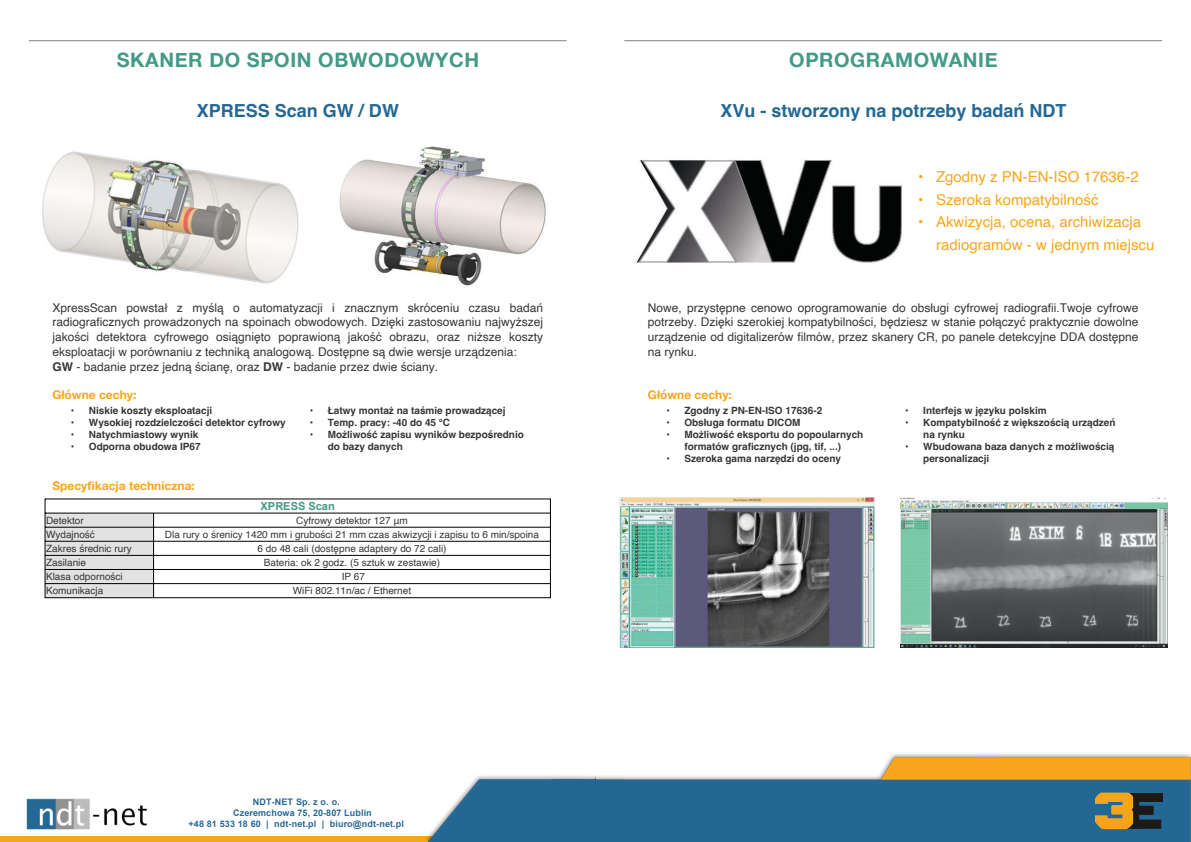
<style>
.page{position:relative;width:1191px;height:842px;background:#fff}
.page>*{position:absolute;margin:0;border:0;box-sizing:border-box;transform-origin:0 0}
.t1{font:700 19.9px "Helvetica Neue";letter-spacing:.03em;color:#439a86}
.t2{font:700 18px "Helvetica";color:#236895}
.t3{font:15px/22.5px "Helvetica";color:#f7a61b}
.t4{font:12px/14.8px "Helvetica";color:#363636}
.t5{font:700 12px "Helvetica Neue";color:#f7a61b}
.t6{font:700 11px "Arial";color:#439a86}
.t7{font:700 10px/12px "Helvetica";color:#363636}
.t8{font:10px "Helvetica";color:#363636}
.t9{font:700 9px "Arial";letter-spacing:.015em;color:#276996}
.s1{font-weight:700}
</style>
<div class="page">
<div style="left:45px;top:513px;width:109px;height:85px;background:#e2e2e2"></div>
<hr style="left:45px;top:499px;width:1px;height:99px;background:#000">
<hr style="left:550px;top:499px;width:1px;height:99px;background:#000">
<hr style="left:153px;top:513px;width:1px;height:85px;background:#000">
<hr style="left:45px;top:499px;width:505px;height:1px;background:#000">
<hr style="left:45px;top:513px;width:505px;height:1px;background:#000">
<hr style="left:45px;top:527px;width:505px;height:1px;background:#000">
<hr style="left:45px;top:541px;width:505px;height:1px;background:#000">
<hr style="left:45px;top:555px;width:505px;height:1px;background:#000">
<hr style="left:45px;top:569px;width:505px;height:1px;background:#000">
<hr style="left:45px;top:583px;width:505px;height:1px;background:#000">
<hr style="left:45px;top:597px;width:505px;height:1px;background:#000">
<div style="left:0;top:836px;width:595px;height:6px;background:#f7a61b"></div>
<img style="left:26px;top:798px;width:121px;height:31px">
<hr style="left:29px;top:40px;width:537px;height:1px;background:#808080">
<img style="left:426px;top:775px;width:169px;height:67px">
<hr style="left:625px;top:40px;width:536px;height:1px;background:#808080">
<img style="left:595px;top:753px;width:596px;height:89px">
<div style="left:1128px;top:806px;width:25px;height:9px;background:#1c1917;border:1px solid #1c1917"></div>
<div style="left:1126px;top:820px;width:35px;height:9px;background:#1c1917;border:1px solid #1c1917"></div>
<svg style="left:1133px;top:801px;width:6px;height:27px"></svg>
<div style="left:1128px;top:793px;width:34px;height:8px;background:#1c1917"></div>
<svg style="left:1095px;top:792px;width:38px;height:37px"></svg>
<img style="left:42px;top:151px;width:257px;height:133px">
<img style="left:635px;top:159px;width:267px;height:104px">
<img style="left:619px;top:497px;width:255px;height:150px">
<img style="left:900px;top:497px;width:267px;height:150px">
<img style="left:339px;top:146px;width:207px;height:140px">
<h1 class="t1" style="left:117px;top:47px;width:364px">SKANER DO SPOIN OBWODOWYCH</h1>
<h2 class="t2" style="left:197px;top:103px;width:204px">XPRESS Scan GW / DW</h2>
<p class="t4" style="left:52px;top:301px;width:492px">XpressScan powstał z myślą o automatyzacji i znacznym skróceniu czasu badań radiograficznych prowadzonych na spoinach obwodowych. Dzięki zastosowaniu najwyższej jakości detektora cyfrowego osiągnięto poprawioną jakość obrazu, oraz niższe koszty eksploatacji w porównaniu z techniką analogową. Dostępne są dwie wersje urządzenia:<br><span class="s1">GW</span> - badanie przez jedną ścianę, oraz <span class="s1">DW</span> - badanie przez dwie ściany.</p>
<p class="t5" style="left:52px;top:387px;width:85px">Główne cechy:</p>
<p class="t7" style="left:71px;top:405px;width:143px">• Niskie koszty eksploatacji</p>
<p class="t7" style="left:71px;top:417px;width:216px">• Wysokiej rozdzielczości detektor cyfrowy</p>
<p class="t7" style="left:71px;top:429px;width:129px">• Natychmiastowy wynik</p>
<p class="t7" style="left:71px;top:441px;width:131px">• Odporna obudowa IP67</p>
<p class="t5" style="left:52px;top:478px;width:144px">Specyfikacja techniczna:</p>
<p class="t7" style="left:310px;top:405px;width:197px">• Łatwy montaż na taśmie prowadzącej</p>
<p class="t7" style="left:310px;top:417px;width:142px">• Temp. pracy: -40 do 45 °C</p>
<p class="t7" style="left:328px;top:429px;width:198px;text-indent:-18px">• Możliwość zapisu wyników bezpośrednio do bazy danych</p>
<p class="t6" style="left:261px;top:502px;width:76px">XPRESS Scan</p>
<p class="t8" style="left:46px;top:516px;width:39px">Detektor</p>
<p class="t8" style="left:296px;top:516px;width:113px">Cyfrowy detektor 127 μm</p>
<p class="t8" style="left:46px;top:530px;width:50px">Wydajność</p>
<p class="t8" style="left:165px;top:530px;width:376px">Dla rury o śrenicy 1420 mm i grubości 21 mm czas akwizycji i zapisu to 6 min/spoina</p>
<p class="t8" style="left:46px;top:544px;width:87px">Zakres średnic rury</p>
<p class="t8" style="left:257px;top:544px;width:191px">6 do 48 cali (dostępne adaptery do 72 cali)</p>
<p class="t8" style="left:46px;top:558px;width:42px">Zasilanie</p>
<p class="t8" style="left:264px;top:558px;width:178px">Bateria: ok 2 godz. (5 sztuk w zestawie)</p>
<p class="t8" style="left:46px;top:573px;width:78px">Klasa odporności</p>
<p class="t8" style="left:342px;top:573px;width:25px">IP 67</p>
<p class="t8" style="left:46px;top:587px;width:59px">Komunikacja</p>
<p class="t8" style="left:293px;top:587px;width:120px">WiFi 802.11n/ac / Ethernet</p>
<p class="t9" style="left:253px;top:798px;width:88px">NDT-NET Sp. z o. o.</p>
<p class="t9" style="left:233px;top:809px;width:140px">Czeremchowa 75, 20-807 Lublin</p>
<p class="t9" style="left:188px;top:820px;width:217px">+48 81 533 18 60 | ndt-net.pl | biuro@ndt-net.pl</p>
<h1 class="t1" style="left:789px;top:47px;width:210px">OPROGRAMOWANIE</h1>
<h2 class="t2" style="left:720px;top:103px;width:348px">XVu - stworzony na potrzeby badań NDT</h2>
<p class="t3" style="left:918px;top:167px;width:222px">• Zgodny z PN-EN-ISO 17636-2</p>
<p class="t3" style="left:918px;top:189px;width:182px">• Szeroka kompatybilność</p>
<p class="t3" style="left:936px;top:212px;width:220px;text-indent:-18px">• Akwizycja, ocena, archiwizacja radiogramów - w jednym miejscu</p>
<p class="t4" style="left:648px;top:301px;width:492px;text-align:justify">Nowe, przystępne cenowo oprogramowanie do obsługi cyfrowej radiografii.Twoje cyfrowe potrzeby. Dzięki szerokiej kompatybilności, będziesz w stanie połączyć praktycznie dowolne urządzenie od digitalizerów filmów, przez skanery CR, po panele detekcyjne DDA dostępne na rynku.</p>
<p class="t5" style="left:648px;top:387px;width:85px">Główne cechy:</p>
<p class="t7" style="left:666px;top:405px;width:157px">• Zgodny z PN-EN-ISO 17636-2</p>
<p class="t7" style="left:666px;top:417px;width:136px">• Obsługa formatu DICOM</p>
<p class="t7" style="left:666px;top:429px;width:198px;text-align:center">• Możliwość eksportu do popoularnych formatów graficznych (jpg, tif, ...)</p>
<p class="t7" style="left:666px;top:453px;width:176px">• Szeroka gama narzędzi do oceny</p>
<p class="t7" style="left:905px;top:405px;width:143px">• Interfejs w języku polskim</p>
<p class="t7" style="left:923px;top:417px;width:194px;text-indent:-18px">• Kompatybilność z większością urządzeń na rynku</p>
<p class="t7" style="left:923px;top:441px;width:193px;text-indent:-18px">• Wbudowana baza danych z możliwością personalizacji</p>
</div>
